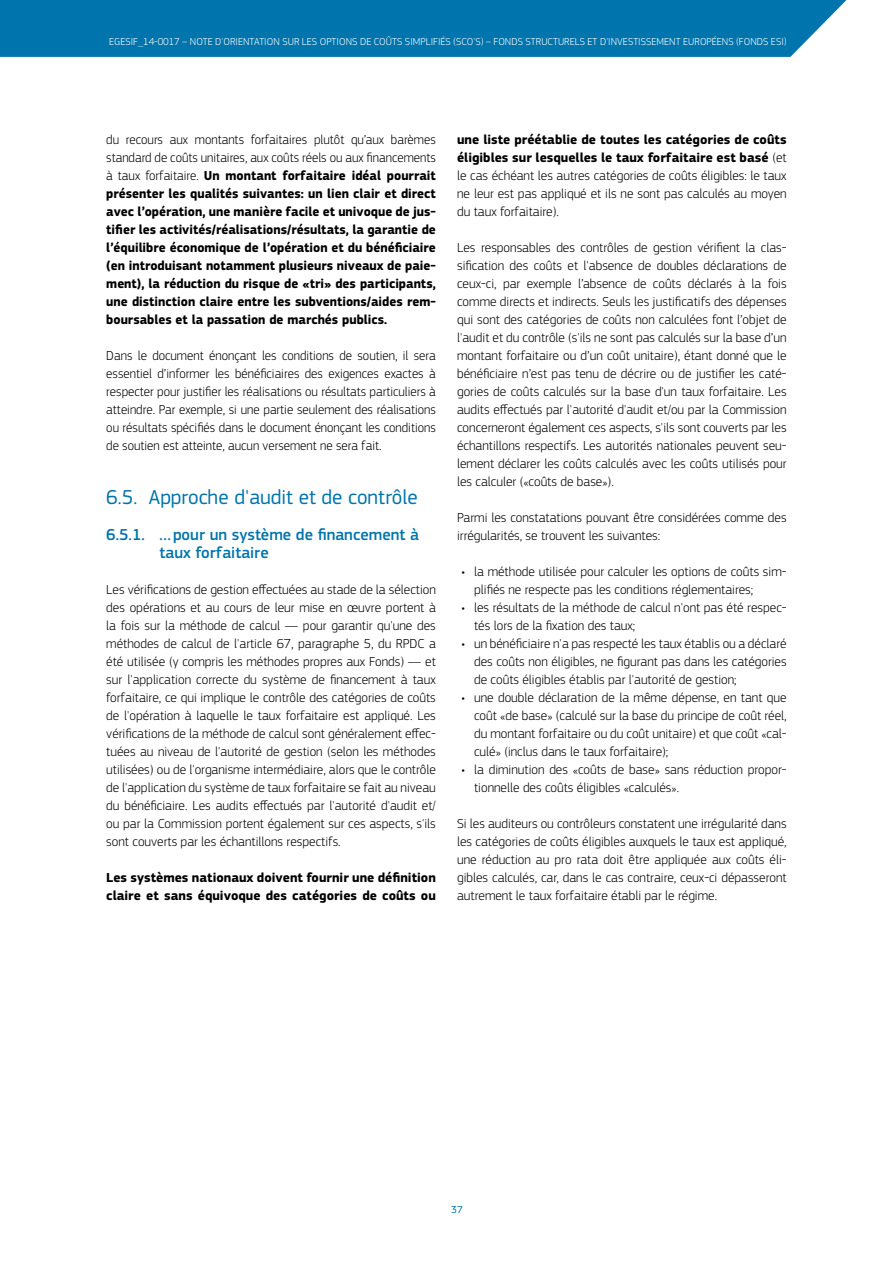
<style>
.page{position:relative;width:893px;height:1263px;background:#fff}
.page>*{position:absolute;margin:0;border:0;box-sizing:border-box;transform-origin:0 0}
.t1{font:21px "EC Square Sans Pro";color:#0074ac}
.t2{font:500 16.5px/18px "EC Square Sans Pro";color:#0074ac}
.t3{font:300 13.5px/18px "EC Square Sans Pro";color:#000;text-align:justify}
.t4{font:700 13.5px/18px "EC Square Sans Pro";color:#000;text-align:justify}
.t5{font:300 10.5px "EC Square Sans Pro";letter-spacing:.005em;color:#fff}
.t6{font:10.5px "EC Square Sans Pro";color:#0074ac}
.s1{font-weight:300}
.s2{font-weight:700}
</style>
<div class="page">
<div style="left:0;top:0;width:847px;height:57px;background:#0074ac"></div>
<p class="t5" style="left:109px;top:35px;width:679px">EGESIF_14-0017 – NOTE D'ORIENTATION SUR LES OPTIONS DE COÛTS SIMPLIFIÉS (SCO'S) – FONDS STRUCTURELS ET D'INVESTISSEMENT EUROPÉENS (FONDS ESI)</p>
<p class="t4" style="left:106px;top:131px;width:331px"><span class="s1">du recours aux montants forfaitaires plutôt qu’aux barèmes standard de coûts unitaires, aux coûts réels ou aux financements à taux forfaitaire.</span> Un montant forfaitaire idéal pourrait présenter les qualités suivantes: un lien clair et direct avec l’opération, une manière facile et univoque de jus&shy;tifier les activités/réalisations/résultats, la garantie de l’équilibre économique de l’opération et du bénéficiaire (en introduisant notamment plusieurs niveaux de paie&shy;ment), la réduction du risque de «tri» des participants, une distinction claire entre les subventions/aides rem&shy;boursables et la passation de marchés publics.</p>
<p class="t3" style="left:106px;top:346px;width:331px">Dans le document énonçant les conditions de soutien, il sera essentiel d’informer les bénéficiaires des exigences exactes à respecter pour justifier les réalisations ou résultats particuliers à atteindre. Par exemple, si une partie seulement des réalisations ou résultats spécifiés dans le document énonçant les conditions de soutien est atteinte, aucun versement ne sera fait.</p>
<h1 class="t1" style="left:106px;top:485px;width:313px">6.5. Approche d'audit et de contrôle</h1>
<p class="t2" style="left:159px;top:526px;width:261px;text-indent:-53px">6.5.1. …pour un système de financement à taux forfaitaire</p>
<p class="t3" style="left:106px;top:580px;width:331px">Les vérifications de gestion effectuées au stade de la sélection des opérations et au cours de leur mise en œuvre portent à la fois sur la méthode de calcul — pour garantir qu'une des méthodes de calcul de l'article 67, paragraphe 5, du RPDC a été utilisée (y compris les méthodes propres aux Fonds) — et sur l'application correcte du système de financement à taux forfaitaire, ce qui implique le contrôle des catégories de coûts de l'opération à laquelle le taux forfaitaire est appliqué. Les vérifications de la méthode de calcul sont généralement effec&shy;tuées au niveau de l'autorité de gestion (selon les méthodes utilisées) ou de l'organisme intermédiaire, alors que le contrôle de l'application du système de taux forfaitaire se fait au niveau du bénéficiaire. Les audits effectués par l'autorité d'audit et/ ou par la Commission portent également sur ces aspects, s'ils sont couverts par les échantillons respectifs.</p>
<p class="t4" style="left:106px;top:869px;width:331px">Les systèmes nationaux doivent fournir une définition claire et sans équivoque des catégories de coûts ou</p>
<p class="t3" style="left:457px;top:130px;width:331px"><span class="s2">une liste préétablie de toutes les catégories de coûts éligibles sur lesquelles le taux forfaitaire est basé</span> (et le cas échéant les autres catégories de coûts éligibles: le taux ne leur est pas appliqué et ils ne sont pas calculés au moyen du taux forfaitaire).</p>
<p class="t3" style="left:457px;top:238px;width:331px">Les responsables des contrôles de gestion vérifient la clas&shy;sification des coûts et l'absence de doubles déclarations de ceux-ci, par exemple l’absence de coûts déclarés à la fois comme directs et indirects. Seuls les justificatifs des dépenses qui sont des catégories de coûts non calculées font l’objet de l'audit et du contrôle (s'ils ne sont pas calculés sur la base d’un montant forfaitaire ou d’un coût unitaire), étant donné que le bénéficiaire n’est pas tenu de décrire ou de justifier les caté&shy;gories de coûts calculés sur la base d'un taux forfaitaire. Les audits effectués par l'autorité d'audit et/ou par la Commission concerneront également ces aspects, s'ils sont couverts par les échantillons respectifs. Les autorités nationales peuvent seu&shy;lement déclarer les coûts calculés avec les coûts utilisés pour les calculer («coûts de base»).</p>
<p class="t3" style="left:457px;top:508px;width:331px">Parmi les constatations pouvant être considérées comme des irrégularités, se trouvent les suivantes:</p>
<p class="t3" style="left:474px;top:562px;width:314px;text-indent:-13px">• la méthode utilisée pour calculer les options de coûts sim&shy;plifiés ne respecte pas les conditions réglementaires;</p>
<p class="t3" style="left:474px;top:598px;width:314px;text-indent:-13px">• les résultats de la méthode de calcul n'ont pas été respec&shy;tés lors de la fixation des taux;</p>
<p class="t3" style="left:474px;top:634px;width:314px;text-indent:-13px">• un bénéficiaire n'a pas respecté les taux établis ou a déclaré des coûts non éligibles, ne figurant pas dans les catégories de coûts éligibles établis par l'autorité de gestion;</p>
<p class="t3" style="left:474px;top:688px;width:314px;text-indent:-13px">• une double déclaration de la même dépense, en tant que coût «de base» (calculé sur la base du principe de coût réel, du montant forfaitaire ou du coût unitaire) et que coût «cal&shy;culé» (inclus dans le taux forfaitaire);</p>
<p class="t3" style="left:474px;top:760px;width:314px;text-indent:-13px">• la diminution des «coûts de base» sans réduction propor&shy;tionnelle des coûts éligibles «calculés».</p>
<p class="t3" style="left:457px;top:814px;width:331px">Si les auditeurs ou contrôleurs constatent une irrégularité dans les catégories de coûts éligibles auxquels le taux est appliqué, une réduction au pro rata doit être appliquée aux coûts éli&shy;gibles calculés, car, dans le cas contraire, ceux-ci dépasseront autrement le taux forfaitaire établi par le régime.</p>
<p class="t6" style="left:451px;top:1203px;width:13px">37</p>
</div>
